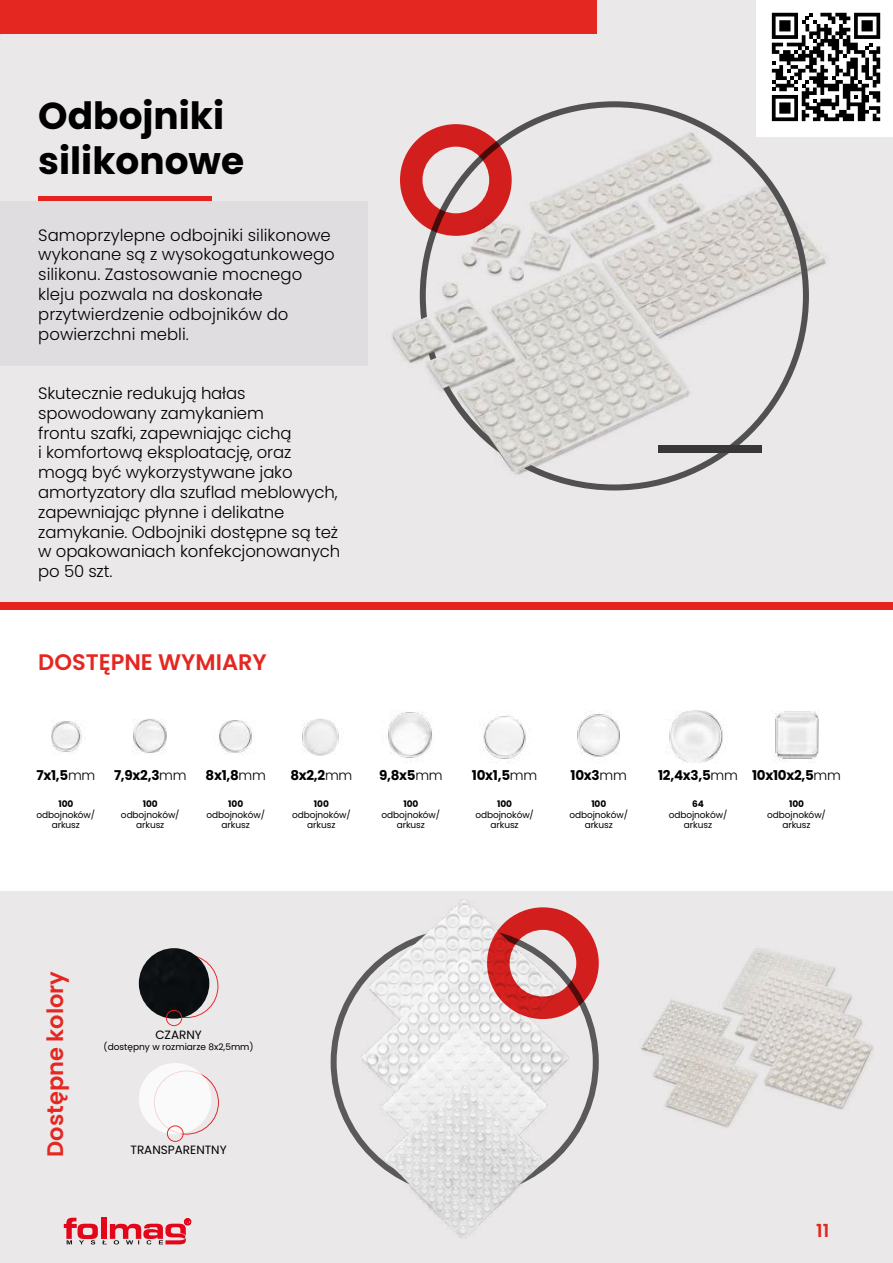
<style>
.page{position:relative;width:893px;height:1263px;background:#eae8e9}
.page>*{position:absolute;margin:0;border:0;box-sizing:border-box;transform-origin:0 0}
.t1{font:700 37.5px/45px "Poppins";color:#000}
.t2{font:600 22.5px "Poppins";color:#e52722}
.t3{font:600 18px "Poppins";color:#e52722}
.t4{font:300 16.5px/19.8px "Poppins";letter-spacing:-.01em;color:#000}
.t5{font:700 13.5px "Poppins";letter-spacing:-.02em;color:#000}
.t6{font:12px "Poppins";color:#000}
.t7{font:9px/10.8px "Poppins";letter-spacing:-.01em;color:#000;text-align:center}
.t8{font:700 9px "Poppins";letter-spacing:-.01em;color:#000}
.s1{font-weight:300}
</style>
<div class="page">
<svg style="left:64px;top:1218px;width:127px;height:26px"></svg>
<div style="left:0;top:0;width:596px;height:34px;background:#e52722"></div>
<hr style="left:38px;top:197px;width:174px;height:4px;background:#e52321">
<div style="left:0;top:201px;width:368px;height:164px;background:#dfdddf"></div>
<img style="left:392px;top:64px;width:452px;height:427px">
<svg style="left:420px;top:101px;width:389px;height:389px"></svg>
<svg style="left:400px;top:124px;width:112px;height:112px"></svg>
<div style="left:658px;top:445px;width:104px;height:8px;background:#3e3e3e"></div>
<div style="left:0;top:606px;width:893px;height:284px;background:#fff"></div>
<div style="left:0;top:602px;width:893px;height:8px;background:#e52321"></div>
<img style="left:139px;top:948px;width:70px;height:71px;border-radius:35px">
<svg style="left:155px;top:955px;width:63px;height:71px"></svg>
<svg style="left:139px;top:1063px;width:80px;height:79px"></svg>
<img style="left:361px;top:900px;width:207px;height:338px">
<svg style="left:487px;top:907px;width:112px;height:112px"></svg>
<img style="left:51px;top:710px;width:767px;height:52px">
<img style="left:641px;top:948px;width:233px;height:180px">
<div style="left:757px;top:0;width:136px;height:136px;background:#fff"></div>
<svg style="left:772px;top:13px;width:108px;height:108px"></svg>
<h1 class="t1" style="left:38px;top:93px;width:207px">Odbojniki silikonowe</h1>
<p class="t4" style="left:38px;top:225px;width:298px">Samoprzylepne odbojniki silikonowe wykonane są z wysokogatunkowego silikonu. Zastosowanie mocnego kleju pozwala na doskonałe przytwierdzenie odbojników do powierzchni mebli.</p>
<p class="t4" style="left:38px;top:383px;width:303px">Skutecznie redukują hałas spowodowany zamykaniem<br>frontu szafki, zapewniając cichą<br>i komfortową eksploatację, oraz mogą być wykorzystywane jako amortyzatory dla szuflad meblowych, zapewniając płynne i delikatne zamykanie. Odbojniki dostępne są też w opakowaniach konfekcjonowanych po 50 szt.</p>
<h2 class="t2" style="left:38px;top:649px;width:230px">DOSTĘPNE WYMIARY</h2>
<p class="t5" style="left:36px;top:767px;width:60px">7x1,5<span class="s1">mm</span></p>
<p class="t5" style="left:114px;top:767px;width:74px">7,9x2,3<span class="s1">mm</span></p>
<p class="t5" style="left:206px;top:767px;width:62px">8x1,8<span class="s1">mm</span></p>
<p class="t5" style="left:290px;top:767px;width:63px">8x2,2<span class="s1">mm</span></p>
<p class="t5" style="left:379px;top:767px;width:65px">9,8x5<span class="s1">mm</span></p>
<p class="t5" style="left:472px;top:767px;width:67px">10x1,5<span class="s1">mm</span></p>
<p class="t5" style="left:571px;top:767px;width:58px">10x3<span class="s1">mm</span></p>
<p class="t5" style="left:658px;top:767px;width:184px">12,4x3,5<span class="s1">mm</span> 10x10x2,5<span class="s1">mm</span></p>
<p class="t8" style="left:58px;top:798px;width:16px">100</p>
<p class="t7" style="left:37px;top:809px;width:60px">odbojnoków/ arkusz</p>
<p class="t8" style="left:143px;top:798px;width:16px">100</p>
<p class="t7" style="left:121px;top:809px;width:60px">odbojnoków/ arkusz</p>
<p class="t8" style="left:228px;top:798px;width:16px">100</p>
<p class="t7" style="left:206px;top:809px;width:60px">odbojnoków/ arkusz</p>
<p class="t8" style="left:314px;top:798px;width:16px">100</p>
<p class="t7" style="left:292px;top:809px;width:60px">odbojnoków/ arkusz</p>
<p class="t8" style="left:403px;top:798px;width:16px">100</p>
<p class="t7" style="left:382px;top:809px;width:60px">odbojnoków/ arkusz</p>
<p class="t8" style="left:497px;top:798px;width:16px">100</p>
<p class="t7" style="left:475px;top:809px;width:60px">odbojnoków/ arkusz</p>
<p class="t8" style="left:591px;top:798px;width:16px">100</p>
<p class="t7" style="left:569px;top:809px;width:60px">odbojnoków/ arkusz</p>
<p class="t8" style="left:692px;top:798px;width:13px">64</p>
<p class="t7" style="left:669px;top:809px;width:60px">odbojnoków/ arkusz</p>
<p class="t8" style="left:789px;top:798px;width:16px">100</p>
<p class="t7" style="left:767px;top:809px;width:60px">odbojnoków/ arkusz</p>
<h2 class="t2" style="left:42px;top:1157px;width:187px;rotate:-90deg">Dostępne kolory</h2>
<p class="t6" style="left:155px;top:1027px;width:48px">CZARNY</p>
<p class="t7" style="left:104px;top:1041px;width:152px">(dostępny w rozmiarze 8x2,5mm)</p>
<p class="t6" style="left:131px;top:1142px;width:98px">TRANSPARENTNY</p>
<p class="t3" style="left:816px;top:1220px;width:15px">11</p>
</div>
